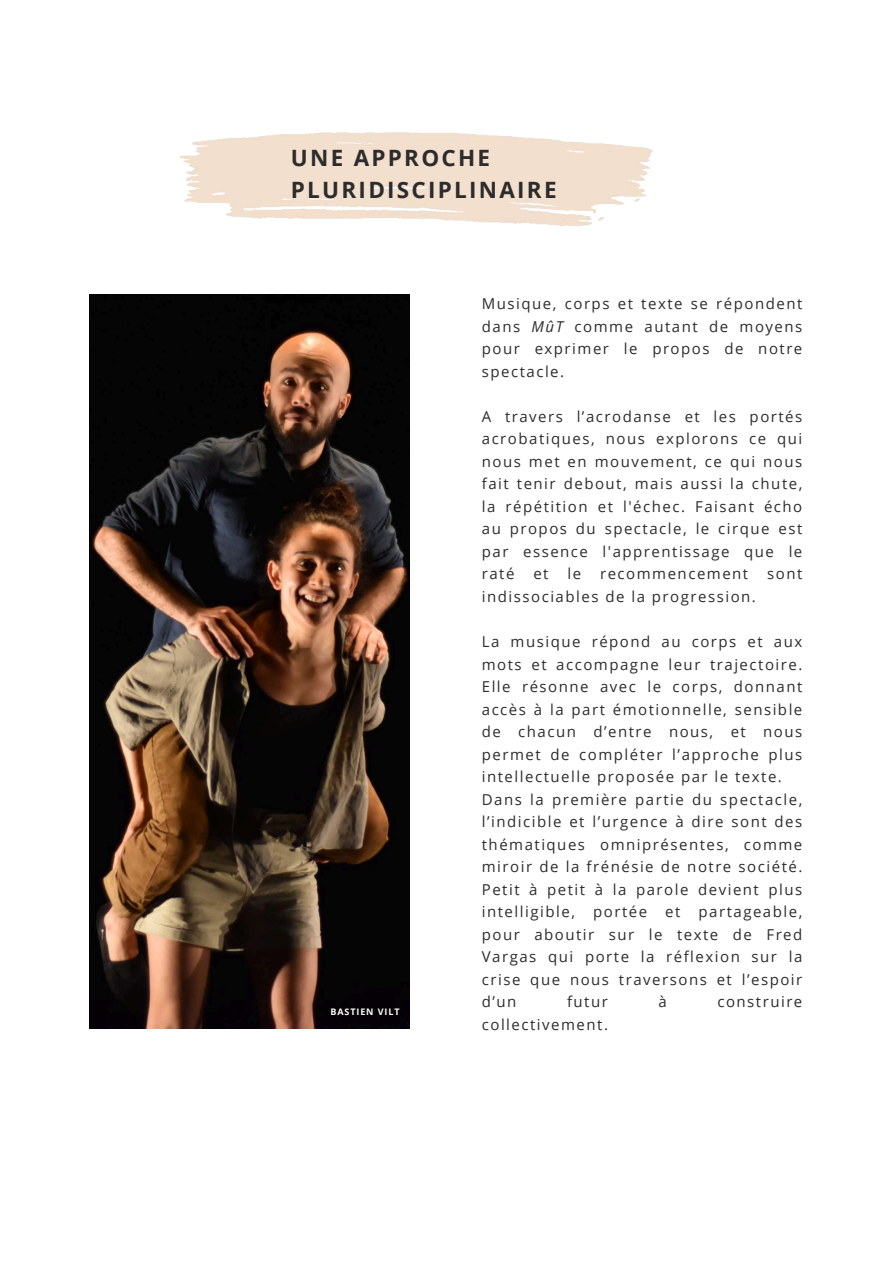
<style>
.page{position:relative;width:893px;height:1263px;background:#fff}
.page>*{position:absolute;margin:0;border:0;box-sizing:border-box;transform-origin:0 0}
.t1{font:700 22.5px/31.5px "Open Sans";letter-spacing:.1em;color:#2c2c2c}
.t2{font:15px/22.5px "Open Sans";letter-spacing:.1em;color:#2c2c2c;text-align:justify}
.t3{font:700 9px "Open Sans";letter-spacing:.1em;color:#fff}
.s1{font-style:italic}
</style>
<div class="page">
<img style="left:179px;top:132px;width:474px;height:94px">
<img style="left:89px;top:295px;width:320px;height:733px">
<h1 class="t1" style="left:291px;top:142px;width:267px">UNE APPROCHE<br>PLURIDISCIPLINAIRE</h1>
<p class="t3" style="left:330px;top:1005px;width:71px">BASTIEN VILT</p>
<p class="t2" style="left:482px;top:292px;width:322px">Musique, corps et texte se répondent dans <span class="s1">MûT</span> comme autant de moyens pour exprimer le propos de notre spectacle.</p>
<p class="t2" style="left:482px;top:405px;width:322px">A travers l’acrodanse et les portés acrobatiques, nous explorons ce qui nous met en mouvement, ce qui nous fait tenir debout, mais aussi la chute, la répétition et l'échec. Faisant écho au propos du spectacle, le cirque est par essence l'apprentissage que le raté</p>
<p class="t2" style="left:533px;top:562px;width:17px">et</p>
<p class="t2" style="left:567px;top:562px;width:15px">le</p>
<p class="t2" style="left:600px;top:562px;width:150px">recommencement</p>
<p class="t2" style="left:767px;top:562px;width:37px">sont</p>
<p class="t2" style="left:482px;top:585px;width:276px">indissociables de la progression.</p>
<p class="t2" style="left:482px;top:630px;width:322px;text-align:left">La musique répond au corps et aux mots et accompagne leur trajectoire.<br>Elle résonne avec le corps, donnant accès à la part émotionnelle, sensible de chacun d’entre nous, et nous permet de compléter l’approche plus intellectuelle proposée par le texte.<br>Dans la première partie du spectacle, l’indicible et l’urgence à dire sont des thématiques omniprésentes, comme miroir de la frénésie de notre société.<br>Petit à petit à la parole devient plus intelligible, portée et partageable, pour aboutir sur le texte de Fred Vargas qui porte la réflexion sur la crise que nous traversons et l’espoir d’un</p>
<p class="t2" style="left:567px;top:990px;width:42px">futur</p>
<p class="t2" style="left:658px;top:990px;width:10px">à</p>
<p class="t2" style="left:717px;top:990px;width:86px">construire</p>
<p class="t2" style="left:482px;top:1012px;width:128px">collectivement.</p>
</div>
